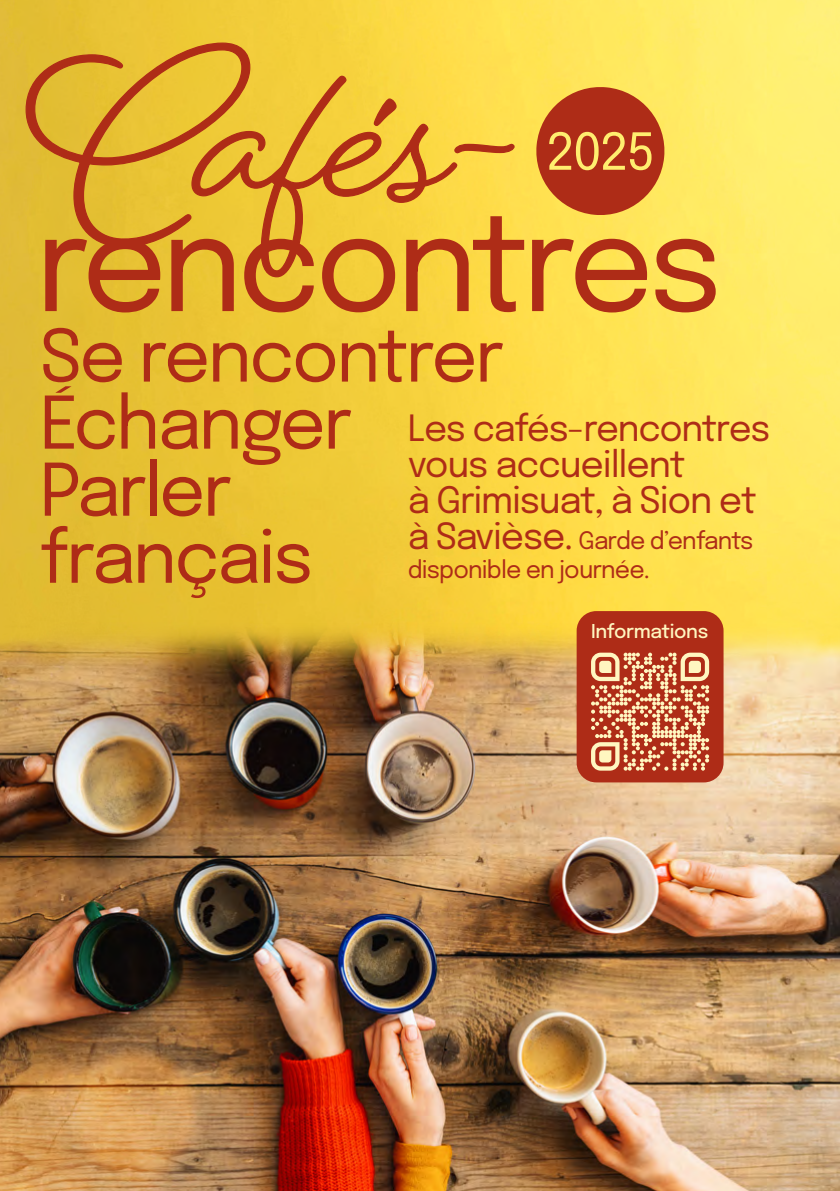
<style>
.page{position:relative;width:840px;height:1191px;background:#fff}
.page>*{position:absolute;margin:0;border:0;box-sizing:border-box;transform-origin:0 0}
.t1{font:72px/67px "Epilogue";letter-spacing:-.04em;color:#ae2c17}
.t2{font:36.4px "Epilogue";letter-spacing:-.035em;color:#ae2c17}
.t3{font:36px/36px "Epilogue";letter-spacing:-.035em;color:#ae2c17}
.t4{font:24px/29.4px "Epilogue";letter-spacing:-.035em;color:#ae2c17}
.t5{font:500 19px "Epilogue";letter-spacing:-.02em;color:#fff6c0}
.s1{font-size:36px}
</style>
<div class="page">
<img style="left:0;top:0;width:839px;height:603px">
<img style="left:0;top:603px;width:839px;height:588px">
<svg style="left:533px;top:84px;width:134px;height:132px;background:#ca6d2f"></svg>
<div style="left:576px;top:611px;width:147px;height:171px;background:#ae2c17;border-radius:20px"></div>
<svg style="left:591px;top:652px;width:117px;height:118px"></svg>
<svg style="left:25px;top:42px;width:490px;height:236px;background:#e6b435"></svg>
<svg style="left:45px;top:216px;width:670px;height:96px;background:#dd9c34"></svg>
<h1 class="t1" style="left:40px;top:318px;width:465px">Se rencontrer<br>Échanger<br>Parler français</h1>
<h3 class="t3" style="left:407px;top:408px;width:364px">Les cafés-rencontres vous accueillent</h3>
<h2 class="t2" style="left:407px;top:474px;width:350px">à Grimisuat, à Sion et</h2>
<p class="t4" style="left:407px;top:524px;width:347px"><span class="s1">à Savièse.</span> Garde d’enfants disponible en journée.</p>
<p class="t5" style="left:591px;top:617px;width:119px">Informations</p>
</div>
